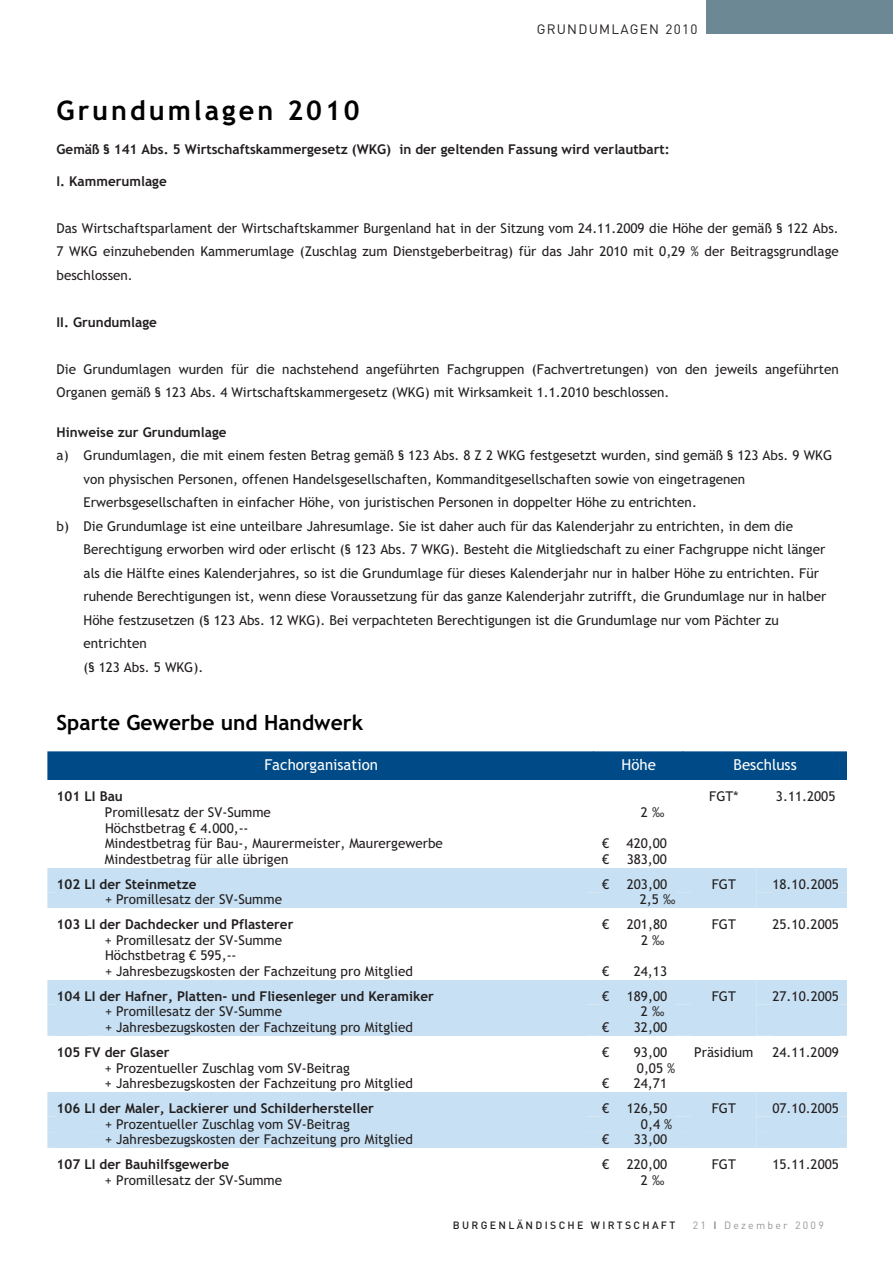
<style>
.page{position:relative;width:893px;height:1263px;background:#fff}
.page>*{position:absolute;margin:0;border:0;box-sizing:border-box;transform-origin:0 0}
.t1{font:27px "Trebuchet MS Bold+T42+EDVYTW";letter-spacing:.11em;color:#000}
.t2{font:21px "Trebuchet MS Bold+T42+EDVYTW";color:#000}
.t3{font:15px "Trebuchet MS+T42+MNKHUG";color:#fff}
.t4{font:13.5px/23.5px "Trebuchet MS+T42+MNKHUG";color:#231f20}
.t5{font:13.5px "Trebuchet MS Bold+T42+EDVYTW";color:#231f20}
.t6{font:13.5px "DIN";letter-spacing:.095em;color:#231f20}
.t7{font:500 10.5px "DIN";letter-spacing:.22em;color:#231f20}
.t8{font:10.5px "DIN";letter-spacing:.215em;color:#939598}
.s1{font-weight:700}
.s2{font-size:15px;color:#fff}
</style>
<div class="page">
<div style="left:706px;top:0;width:187px;height:34px;background:#6c8895"></div>
<div style="left:47px;top:751px;width:800px;height:29px;background:#004b87"></div>
<div style="left:691px;top:757px;width:148px;height:17px;background:#004b87"></div>
<div style="left:47px;top:868px;width:800px;height:40px;background:#c7e0f3"></div>
<div style="left:772px;top:892px;width:67px;height:16px;background:#c7e0f3"></div>
<div style="left:47px;top:980px;width:800px;height:56px;background:#c7e0f3"></div>
<div style="left:772px;top:1020px;width:67px;height:16px;background:#c7e0f3"></div>
<div style="left:47px;top:1092px;width:800px;height:56px;background:#c7e0f3"></div>
<div style="left:772px;top:1132px;width:67px;height:16px;background:#c7e0f3"></div>
<p class="t6" style="left:537px;top:21px;width:162px">GRUNDUMLAGEN 2010</p>
<h1 class="t1" style="left:57px;top:94px;width:305px">Grundumlagen 2010</h1>
<p class="t5" style="left:57px;top:141px;width:615px">Gemäß § 141 Abs. 5 Wirtschaftskammergesetz (WKG) in der geltenden Fassung wird verlautbart:</p>
<p class="t5" style="left:57px;top:172px;width:112px">I. Kammerumlage</p>
<p class="t4" style="left:57px;top:216px;width:784px;text-align:justify">Das Wirtschaftsparlament der Wirtschaftskammer Burgenland hat in der Sitzung vom 24.11.2009 die Höhe der gemäß § 122 Abs.<br>7 WKG einzuhebenden Kammerumlage (Zuschlag zum Dienstgeberbeitrag) für das Jahr 2010 mit 0,29 % der Beitragsgrundlage beschlossen.</p>
<p class="t5" style="left:57px;top:314px;width:102px">II. Grundumlage</p>
<p class="t4" style="left:57px;top:357px;width:784px">Die Grundumlagen wurden für die nachstehend angeführten Fachgruppen (Fachvertretungen) von den jeweils angeführten<br>Organen gemäß § 123 Abs. 4 Wirtschaftskammergesetz (WKG) mit Wirksamkeit 1.1.2010 beschlossen.</p>
<p class="t5" style="left:57px;top:423px;width:172px">Hinweise zur Grundumlage</p>
<p class="t4" style="left:57px;top:444px;width:777px">a) Grundumlagen, die mit einem festen Betrag gemäß § 123 Abs. 8 Z 2 WKG festgesetzt wurden, sind gemäß § 123 Abs. 9 WKG</p>
<p class="t4" style="left:84px;top:467px;width:663px">von physischen Personen, offenen Handelsgesellschaften, Kommanditgesellschaften sowie von eingetragenen</p>
<p class="t4" style="left:84px;top:491px;width:615px">Erwerbsgesellschaften in einfacher Höhe, von juristischen Personen in doppelter Höhe zu entrichten.</p>
<p class="t4" style="left:57px;top:514px;width:738px">b) Die Grundumlage ist eine unteilbare Jahresumlage. Sie ist daher auch für das Kalenderjahr zu entrichten, in dem die</p>
<p class="t4" style="left:84px;top:538px;width:743px">Berechtigung erworben wird oder erlischt (§ 123 Abs. 7 WKG). Besteht die Mitgliedschaft zu einer Fachgruppe nicht länger</p>
<p class="t4" style="left:84px;top:561px;width:737px">als die Hälfte eines Kalenderjahres, so ist die Grundumlage für dieses Kalenderjahr nur in halber Höhe zu entrichten. Für</p>
<p class="t4" style="left:84px;top:585px;width:744px">ruhende Berechtigungen ist, wenn diese Voraussetzung für das ganze Kalenderjahr zutrifft, die Grundumlage nur in halber</p>
<p class="t4" style="left:84px;top:608px;width:697px">Höhe festzusetzen (§ 123 Abs. 12 WKG). Bei verpachteten Berechtigungen ist die Grundumlage nur vom Pächter zu</p>
<p class="t4" style="left:84px;top:632px;width:65px">entrichten</p>
<p class="t4" style="left:84px;top:655px;width:121px">(§ 123 Abs. 5 WKG).</p>
<h2 class="t2" style="left:57px;top:709px;width:308px">Sparte Gewerbe und Handwerk</h2>
<p class="t3" style="left:264px;top:756px;width:115px">Fachorganisation</p>
<p class="t3" style="left:622px;top:756px;width:36px">Höhe</p>
<p class="t3" style="left:734px;top:756px;width:65px">Beschluss</p>
<p class="t5" style="left:57px;top:788px;width:68px">101 LI Bau</p>
<p class="t4" style="left:709px;top:785px;width:31px">FGT*</p>
<p class="t4" style="left:776px;top:785px;width:61px">3.11.2005</p>
<p class="t4" style="left:105px;top:804px;width:167px;line-height:15.8px">Promillesatz der SV-Summe<br>Höchstbetrag € 4.000,--</p>
<p class="t4" style="left:641px;top:801px;width:25px">2 ‰</p>
<p class="t4" style="left:105px;top:832px;width:339px">Mindestbetrag für Bau-, Maurermeister, Maurergewerbe</p>
<p class="t4" style="left:602px;top:832px;width:9px">€</p>
<p class="t4" style="left:627px;top:832px;width:42px">420,00</p>
<p class="t4" style="left:105px;top:848px;width:185px">Mindestbetrag für alle übrigen</p>
<p class="t4" style="left:602px;top:848px;width:9px">€</p>
<p class="t4" style="left:627px;top:848px;width:42px">383,00</p>
<p class="t5" style="left:57px;top:875px;width:142px">102 LI der Steinmetze</p>
<p class="t4" style="left:602px;top:872px;width:9px">€</p>
<p class="t4" style="left:627px;top:872px;width:42px">203,00</p>
<p class="t4" style="left:712px;top:872px;width:26px">FGT</p>
<p class="t4" style="left:772px;top:872px;width:68px">18.10.2005</p>
<p class="t4" style="left:105px;top:888px;width:179px">+ Promillesatz der SV-Summe</p>
<p class="t4" style="left:640px;top:888px;width:37px">2,5 ‰</p>
<p class="t5" style="left:57px;top:916px;width:238px">103 LI der Dachdecker und Pflasterer</p>
<p class="t4" style="left:602px;top:913px;width:9px">€</p>
<p class="t4" style="left:627px;top:913px;width:42px">201,80</p>
<p class="t4" style="left:712px;top:913px;width:26px">FGT</p>
<p class="t4" style="left:772px;top:913px;width:68px">25.10.2005</p>
<p class="t4" style="left:105px;top:932px;width:179px;line-height:15.6px">+ Promillesatz der SV-Summe<br>Höchstbetrag € 595,--</p>
<p class="t4" style="left:641px;top:928px;width:25px">2 ‰</p>
<p class="t4" style="left:105px;top:960px;width:309px">+ Jahresbezugskosten der Fachzeitung pro Mitglied</p>
<p class="t4" style="left:602px;top:960px;width:9px">€</p>
<p class="t4" style="left:634px;top:960px;width:35px">24,13</p>
<p class="t5" style="left:57px;top:987px;width:379px">104 LI der Hafner, Platten- und Fliesenleger und Keramiker</p>
<p class="t4" style="left:602px;top:984px;width:9px">€</p>
<p class="t4" style="left:627px;top:984px;width:42px">189,00</p>
<p class="t4" style="left:712px;top:984px;width:26px">FGT</p>
<p class="t4" style="left:772px;top:984px;width:68px">27.10.2005</p>
<p class="t4" style="left:105px;top:1000px;width:179px">+ Promillesatz der SV-Summe</p>
<p class="t4" style="left:641px;top:1000px;width:25px">2 ‰</p>
<p class="t4" style="left:105px;top:1016px;width:309px">+ Jahresbezugskosten der Fachzeitung pro Mitglied</p>
<p class="t4" style="left:602px;top:1016px;width:9px">€</p>
<p class="t4" style="left:634px;top:1016px;width:35px">32,00</p>
<p class="t5" style="left:57px;top:1044px;width:115px">105 FV der Glaser</p>
<p class="t4" style="left:602px;top:1040px;width:9px">€</p>
<p class="t4" style="left:634px;top:1040px;width:35px">93,00</p>
<p class="t4" style="left:694px;top:1040px;width:61px">Präsidium</p>
<p class="t4" style="left:772px;top:1040px;width:68px">24.11.2009</p>
<p class="t4" style="left:105px;top:1056px;width:247px">+ Prozentueller Zuschlag vom SV-Beitrag</p>
<p class="t4" style="left:637px;top:1056px;width:40px">0,05 %</p>
<p class="t4" style="left:105px;top:1072px;width:310px">+ Jahresbezugskosten der Fachzeitung pro Mitglied</p>
<p class="t4" style="left:602px;top:1072px;width:9px">€</p>
<p class="t4" style="left:634px;top:1072px;width:35px">24,71</p>
<p class="t5" style="left:57px;top:1099px;width:319px">106 LI der Maler, Lackierer und Schilderhersteller</p>
<p class="t4" style="left:602px;top:1096px;width:9px">€</p>
<p class="t4" style="left:627px;top:1096px;width:42px">126,50</p>
<p class="t4" style="left:712px;top:1096px;width:26px">FGT</p>
<p class="t4" style="left:772px;top:1096px;width:68px">07.10.2005</p>
<p class="t4" style="left:105px;top:1112px;width:246px">+ Prozentueller Zuschlag vom SV-Beitrag</p>
<p class="t4" style="left:641px;top:1112px;width:33px">0,4 %</p>
<p class="t4" style="left:105px;top:1128px;width:309px">+ Jahresbezugskosten der Fachzeitung pro Mitglied</p>
<p class="t4" style="left:602px;top:1128px;width:9px">€</p>
<p class="t4" style="left:634px;top:1128px;width:35px">33,00</p>
<p class="t5" style="left:57px;top:1156px;width:174px">107 LI der Bauhilfsgewerbe</p>
<p class="t4" style="left:602px;top:1152px;width:9px">€</p>
<p class="t4" style="left:627px;top:1152px;width:42px">220,00</p>
<p class="t4" style="left:712px;top:1152px;width:26px">FGT</p>
<p class="t4" style="left:772px;top:1152px;width:68px">15.11.2005</p>
<p class="t4" style="left:105px;top:1168px;width:179px">+ Promillesatz der SV-Summe</p>
<p class="t4" style="left:641px;top:1168px;width:25px">2 ‰</p>
<p class="t7" style="left:453px;top:1219px;width:224px">BURGENLÄNDISCHE WIRTSCHAFT</p>
<p class="t8" style="left:693px;top:1219px;width:151px">21 <span class="s1">I</span> Dezember 2009 <span class="s2">1</span></p>
</div>
